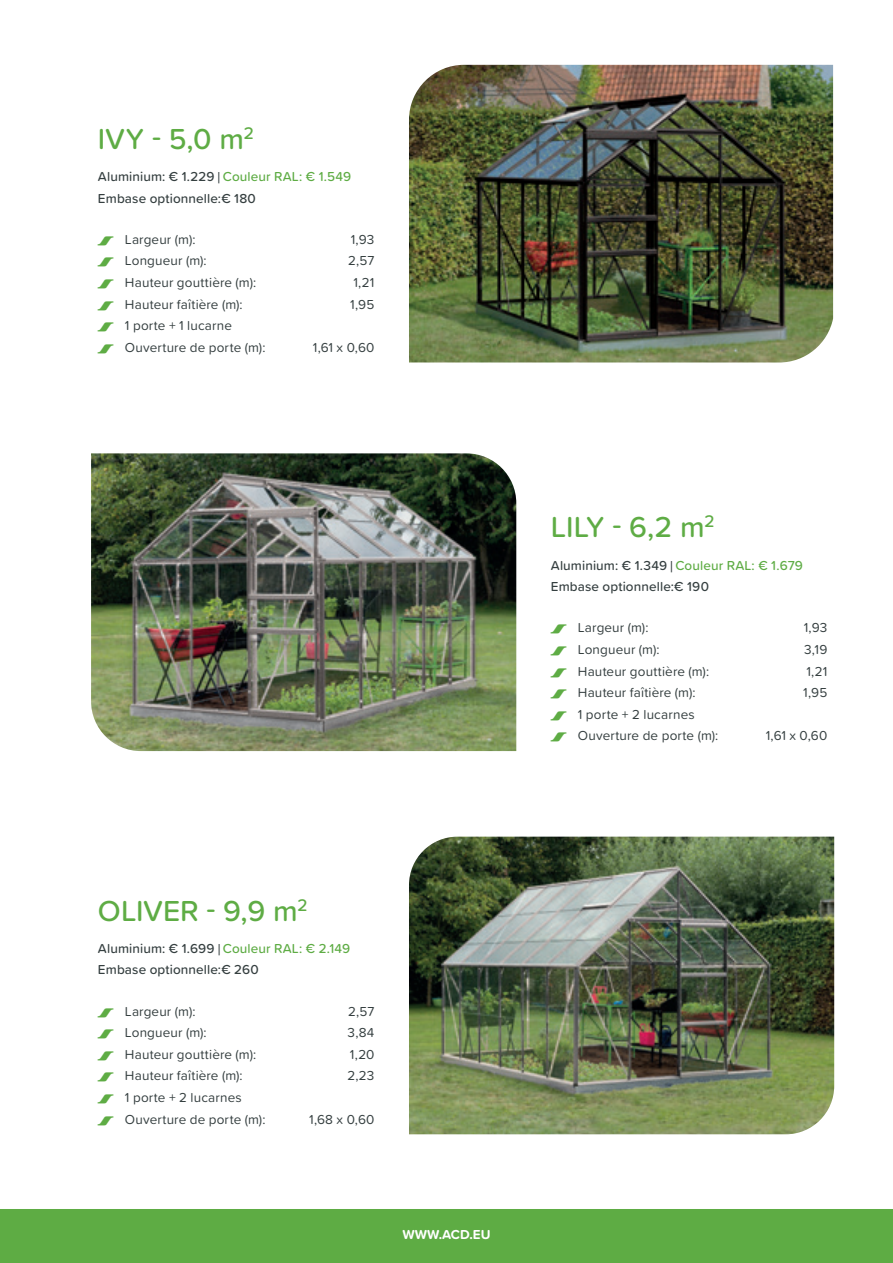
<style>
.page{position:relative;width:893px;height:1263px;background:#fff}
.page>*{position:absolute;margin:0;border:0;box-sizing:border-box;transform-origin:0 0}
.t1{font:500 30px "Proxima Soft";letter-spacing:-.01em;color:#5eac44}
.t2{font:13.5px/21.6px "Proxima Soft";letter-spacing:.01em;color:#353f40}
.t3{font:500 13.5px/21.6px "Proxima Soft";letter-spacing:.01em;color:#353f40}
.t4{font:700 13.5px "Proxima Soft";color:#fff}
.s1{font-family:"Halyard Display";font-weight:400}
.s2{color:#5eac44}
</style>
<div class="page">
<img style="left:409px;top:65px;width:424px;height:297px">
<img style="left:409px;top:837px;width:425px;height:297px">
<img style="left:91px;top:453px;width:425px;height:298px">
<div style="left:0;top:1209px;width:893px;height:54px;background:#5eac44"></div>
<h1 class="t1" style="left:98px;top:126px;width:157px">IVY - 5,0 m<sup>2</sup></h1>
<p class="t3" style="left:98px;top:166px;width:255px">Aluminium: € 1.229 <span class="s1">|</span> <span class="s2">Couleur RAL: € 1.549<br></span>Embase optionnelle:€ 180</p>
<p class="t2" style="left:125px;top:229px;width:72px">Largeur (m):</p>
<p class="t2" style="left:351px;top:229px;width:25px">1,93</p>
<p class="t2" style="left:125px;top:251px;width:83px">Longueur (m):</p>
<p class="t2" style="left:348px;top:251px;width:28px">2,57</p>
<p class="t2" style="left:125px;top:272px;width:133px">Hauteur gouttière (m):</p>
<p class="t2" style="left:353px;top:272px;width:22px">1,21</p>
<p class="t2" style="left:125px;top:294px;width:119px">Hauteur faîtière (m):</p>
<p class="t2" style="left:350px;top:294px;width:26px">1,95</p>
<p class="t2" style="left:125px;top:316px;width:142px">1 porte + 1 lucarne<br>Ouverture de porte (m):</p>
<p class="t2" style="left:313px;top:337px;width:63px">1,61 x 0,60</p>
<h1 class="t1" style="left:551px;top:514px;width:165px">LILY - 6,2 m<sup>2</sup></h1>
<p class="t3" style="left:551px;top:555px;width:254px">Aluminium: € 1.349 <span class="s1">|</span> <span class="s2">Couleur RAL: € 1.679<br></span>Embase optionnelle:€ 190</p>
<p class="t2" style="left:578px;top:618px;width:72px">Largeur (m):</p>
<p class="t2" style="left:804px;top:618px;width:25px">1,93</p>
<p class="t2" style="left:578px;top:639px;width:83px">Longueur (m):</p>
<p class="t2" style="left:804px;top:639px;width:25px">3,19</p>
<p class="t2" style="left:578px;top:661px;width:133px">Hauteur gouttière (m):</p>
<p class="t2" style="left:806px;top:661px;width:22px">1,21</p>
<p class="t2" style="left:578px;top:683px;width:119px">Hauteur faîtière (m):</p>
<p class="t2" style="left:803px;top:683px;width:26px">1,95</p>
<p class="t2" style="left:578px;top:704px;width:142px">1 porte + 2 lucarnes<br>Ouverture de porte (m):</p>
<p class="t2" style="left:766px;top:726px;width:63px">1,61 x 0,60</p>
<h1 class="t1" style="left:98px;top:897px;width:211px">OLIVER - 9,9 m<sup>2</sup></h1>
<p class="t3" style="left:98px;top:938px;width:254px">Aluminium: € 1.699 <span class="s1">|</span> <span class="s2">Couleur RAL: € 2.149<br></span>Embase optionnelle:€ 260</p>
<p class="t2" style="left:125px;top:1001px;width:72px">Largeur (m):</p>
<p class="t2" style="left:348px;top:1001px;width:28px">2,57</p>
<p class="t2" style="left:125px;top:1022px;width:83px">Longueur (m):</p>
<p class="t2" style="left:348px;top:1022px;width:28px">3,84</p>
<p class="t2" style="left:125px;top:1044px;width:133px">Hauteur gouttière (m):</p>
<p class="t2" style="left:350px;top:1044px;width:26px">1,20</p>
<p class="t2" style="left:125px;top:1066px;width:119px">Hauteur faîtière (m):</p>
<p class="t2" style="left:348px;top:1066px;width:28px">2,23</p>
<p class="t2" style="left:125px;top:1087px;width:142px">1 porte + 2 lucarnes<br>Ouverture de porte (m):</p>
<p class="t2" style="left:309px;top:1109px;width:67px">1,68 x 0,60</p>
<p class="t4" style="left:402px;top:1228px;width:90px">WWW.ACD.EU</p>
</div>
